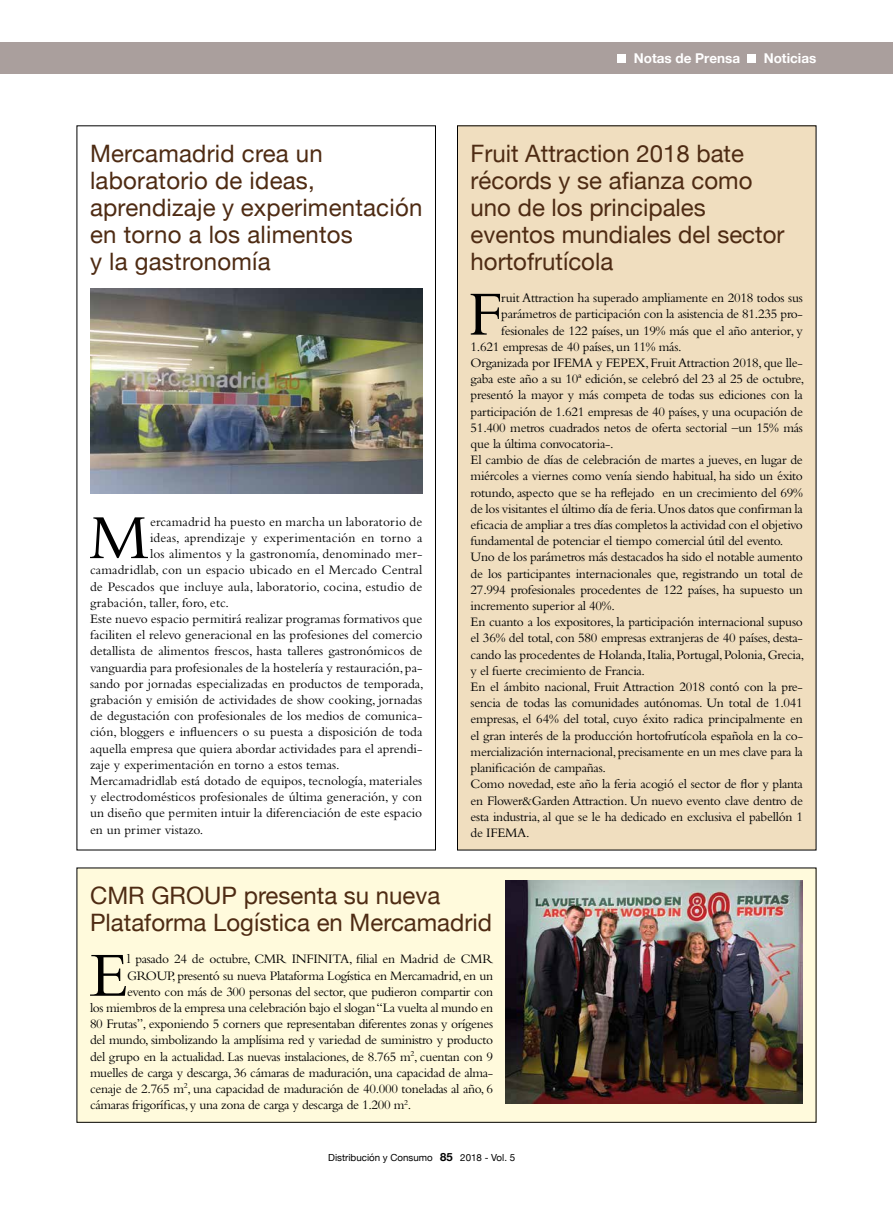
<style>
.page{position:relative;width:893px;height:1212px;background:#fff}
.page>*{position:absolute;margin:0;border:0;box-sizing:border-box;transform-origin:0 0}
.t1{font:65.55px "Bembo";color:#000}
.t2{font:24px/27px "Helvetica Neue";color:#4e2b13}
.t3{font:13.5px "Bembo";letter-spacing:-.02em;color:#000}
.t4{font:13.5px "Bembo";color:#000}
.t5{font:13.5px "Bembo";letter-spacing:.01em;color:#000}
.t6{font:700 13.5px "Helvetica Neue";color:#fff}
.t7{font:9.75px "Helvetica Neue";color:#000}
.s1{font-weight:700;font-size:11.25px}
</style>
<div class="page">
<img style="left:90px;top:289px;width:332px;height:204px">
<div style="left:457px;top:126px;width:359px;height:724px;background:#f0debf"></div>
<div style="left:77px;top:868px;width:739px;height:254px;background:#fffadc"></div>
<div style="left:77px;top:867px;width:739px;height:256px;border:1px solid #000"></div>
<img style="left:506px;top:880px;width:297px;height:223px">
<div style="left:0;top:43px;width:893px;height:31px;background:#aa9f9d"></div>
<div style="left:618px;top:54px;width:8px;height:9px;background:#fff"></div>
<div style="left:748px;top:54px;width:8px;height:9px;background:#fff"></div>
<h2 class="t2" style="left:90px;top:141px;width:334px">Mercamadrid crea un laboratorio de ideas, aprendizaje y experimentación en torno a los alimentos<br>y la gastronomía</h2>
<h1 class="t1" style="left:89px;top:499px;width:62px">M</h1>
<p class="t5" style="left:150px;top:514px;width:274px">ercamadrid ha puesto en marcha un laboratorio de</p>
<p class="t5" style="left:150px;top:530px;width:274px">ideas, aprendizaje y experimentación en torno a</p>
<p class="t5" style="left:150px;top:546px;width:274px">los alimentos y la gastronomía, denominado mer-</p>
<p class="t5" style="left:90px;top:562px;width:334px">camadridlab, con un espacio ubicado en el Mercado Central</p>
<p class="t5" style="left:90px;top:578px;width:334px">de Pescados que incluye aula, laboratorio, cocina, estudio de</p>
<p class="t5" style="left:90px;top:595px;width:141px">grabación, taller, foro, etc.</p>
<p class="t4" style="left:90px;top:611px;width:334px">Este nuevo espacio permitirá realizar programas formativos que</p>
<p class="t4" style="left:90px;top:627px;width:334px">faciliten el relevo generacional en las profesiones del comercio</p>
<p class="t4" style="left:90px;top:643px;width:334px">detallista de alimentos frescos, hasta talleres gastronómicos de</p>
<p class="t4" style="left:90px;top:659px;width:334px">vanguardia para profesionales de la hostelería y restauración, pa-</p>
<p class="t4" style="left:90px;top:676px;width:335px">sando por jornadas especializadas en productos de temporada,</p>
<p class="t4" style="left:90px;top:692px;width:334px">grabación y emisión de actividades de show cooking, jornadas</p>
<p class="t4" style="left:90px;top:708px;width:334px">de degustación con profesionales de los medios de comunica-</p>
<p class="t4" style="left:90px;top:724px;width:334px">ción, bloggers e influencers o su puesta a disposición de toda</p>
<p class="t4" style="left:90px;top:740px;width:334px">aquella empresa que quiera abordar actividades para el aprendi-</p>
<p class="t4" style="left:90px;top:757px;width:251px">zaje y experimentación en torno a estos temas.</p>
<p class="t4" style="left:90px;top:773px;width:334px">Mercamadridlab está dotado de equipos, tecnología, materiales</p>
<p class="t4" style="left:90px;top:789px;width:334px">y electrodomésticos profesionales de última generación, y con</p>
<p class="t4" style="left:90px;top:805px;width:334px">un diseño que permiten intuir la diferenciación de este espacio</p>
<p class="t4" style="left:90px;top:821px;width:115px">en un primer vistazo.</p>
<p class="t6" style="left:634px;top:47px;width:108px">Notas de Prensa</p>
<p class="t6" style="left:764px;top:47px;width:54px">Noticias</p>
<h2 class="t2" style="left:471px;top:141px;width:315px">Fruit Attraction 2018 bate récords y se afianza como uno de los principales eventos mundiales del sector hortofrutícola</h2>
<h1 class="t1" style="left:468px;top:276px;width:36px">F</h1>
<p class="t3" style="left:501px;top:290px;width:303px">ruit Attraction ha superado ampliamente en 2018 todos sus</p>
<p class="t3" style="left:501px;top:306px;width:303px">parámetros de participación con la asistencia de 81.235 pro-</p>
<p class="t3" style="left:501px;top:322px;width:303px">fesionales de 122 países, un 19% más que el año anterior, y</p>
<p class="t3" style="left:471px;top:339px;width:213px">1.621 empresas de 40 países, un 11% más.</p>
<p class="t3" style="left:471px;top:355px;width:334px">Organizada por IFEMA y FEPEX, Fruit Attraction 2018, que lle-</p>
<p class="t3" style="left:471px;top:371px;width:335px">gaba este año a su 10ª edición, se celebró del 23 al 25 de octubre,</p>
<p class="t3" style="left:471px;top:387px;width:334px">presentó la mayor y más competa de todas sus ediciones con la</p>
<p class="t3" style="left:471px;top:403px;width:334px">participación de 1.621 empresas de 40 países, y una ocupación de</p>
<p class="t3" style="left:471px;top:420px;width:334px">51.400 metros cuadrados netos de oferta sectorial –un 15% más</p>
<p class="t3" style="left:471px;top:436px;width:145px">que la última convocatoria-.</p>
<p class="t3" style="left:471px;top:452px;width:334px">El cambio de días de celebración de martes a jueves, en lugar de</p>
<p class="t3" style="left:471px;top:468px;width:334px">miércoles a viernes como venía siendo habitual, ha sido un éxito</p>
<p class="t3" style="left:471px;top:484px;width:334px">rotundo, aspecto que se ha reflejado en un crecimiento del 69%</p>
<p class="t3" style="left:471px;top:501px;width:334px">de los visitantes el último día de feria. Unos datos que confirman la</p>
<p class="t3" style="left:471px;top:517px;width:334px">eficacia de ampliar a tres días completos la actividad con el objetivo</p>
<p class="t3" style="left:471px;top:533px;width:314px">fundamental de potenciar el tiempo comercial útil del evento.</p>
<p class="t3" style="left:471px;top:549px;width:334px">Uno de los parámetros más destacados ha sido el notable aumento</p>
<p class="t3" style="left:471px;top:565px;width:334px">de los participantes internacionales que, registrando un total de</p>
<p class="t3" style="left:471px;top:582px;width:334px">27.994 profesionales procedentes de 122 países, ha supuesto un</p>
<p class="t3" style="left:471px;top:598px;width:146px">incremento superior al 40%.</p>
<p class="t3" style="left:471px;top:614px;width:334px">En cuanto a los expositores, la participación internacional supuso</p>
<p class="t3" style="left:471px;top:630px;width:334px">el 36% del total, con 580 empresas extranjeras de 40 países, desta-</p>
<p class="t3" style="left:471px;top:646px;width:335px">cando las procedentes de Holanda, Italia, Portugal, Polonia, Grecia,</p>
<p class="t3" style="left:471px;top:663px;width:176px">y el fuerte crecimiento de Francia.</p>
<p class="t3" style="left:471px;top:679px;width:334px">En el ámbito nacional, Fruit Attraction 2018 contó con la pre-</p>
<p class="t3" style="left:471px;top:695px;width:334px">sencia de todas las comunidades autónomas. Un total de 1.041</p>
<p class="t3" style="left:471px;top:711px;width:334px">empresas, el 64% del total, cuyo éxito radica principalmente en</p>
<p class="t3" style="left:471px;top:727px;width:334px">el gran interés de la producción hortofrutícola española en la co-</p>
<p class="t3" style="left:471px;top:744px;width:334px">mercialización internacional, precisamente en un mes clave para la</p>
<p class="t3" style="left:471px;top:760px;width:137px">planificación de campañas.</p>
<p class="t3" style="left:471px;top:776px;width:334px">Como novedad, este año la feria acogió el sector de flor y planta</p>
<p class="t3" style="left:471px;top:792px;width:334px">en Flower&amp;Garden Attraction. Un nuevo evento clave dentro de</p>
<p class="t3" style="left:471px;top:808px;width:334px">esta industria, al que se le ha dedicado en exclusiva el pabellón 1</p>
<p class="t3" style="left:471px;top:825px;width:60px">de IFEMA.</p>
<h2 class="t2" style="left:90px;top:883px;width:403px">CMR GROUP presenta su nueva<br>Plataforma Logística en Mercamadrid</h2>
<h1 class="t1" style="left:90px;top:937px;width:40px">E</h1>
<p class="t3" style="left:127px;top:951px;width:367px">l pasado 24 de octubre, CMR INFINITA, filial en Madrid de CMR</p>
<p class="t3" style="left:127px;top:967px;width:367px">GROUP, presentó su nueva Plataforma Logística en Mercamadrid, en un</p>
<p class="t3" style="left:127px;top:984px;width:367px">evento con más de 300 personas del sector, que pudieron compartir con</p>
<p class="t3" style="left:90px;top:1000px;width:405px">los miembros de la empresa una celebración bajo el slogan “La vuelta al mundo en</p>
<p class="t3" style="left:90px;top:1016px;width:405px">80 Frutas”, exponiendo 5 corners que representaban diferentes zonas y orígenes</p>
<p class="t3" style="left:90px;top:1032px;width:405px">del mundo, simbolizando la amplísima red y variedad de suministro y producto</p>
<p class="t3" style="left:90px;top:1048px;width:405px">del grupo en la actualidad. Las nuevas instalaciones, de 8.765 m<sup>2</sup>, cuentan con 9</p>
<p class="t3" style="left:90px;top:1065px;width:405px">muelles de carga y descarga, 36 cámaras de maduración, una capacidad de alma-</p>
<p class="t3" style="left:90px;top:1081px;width:405px">cenaje de 2.765 m<sup>2</sup>, una capacidad de maduración de 40.000 toneladas al año, 6</p>
<p class="t3" style="left:90px;top:1097px;width:323px">cámaras frigoríficas, y una zona de carga y descarga de 1.200 m<sup>2</sup>.</p>
<p class="t7" style="left:328px;top:1150px;width:188px">Distribución y Consumo <span class="s1">85</span> 2018 - Vol. 5</p>
</div>
